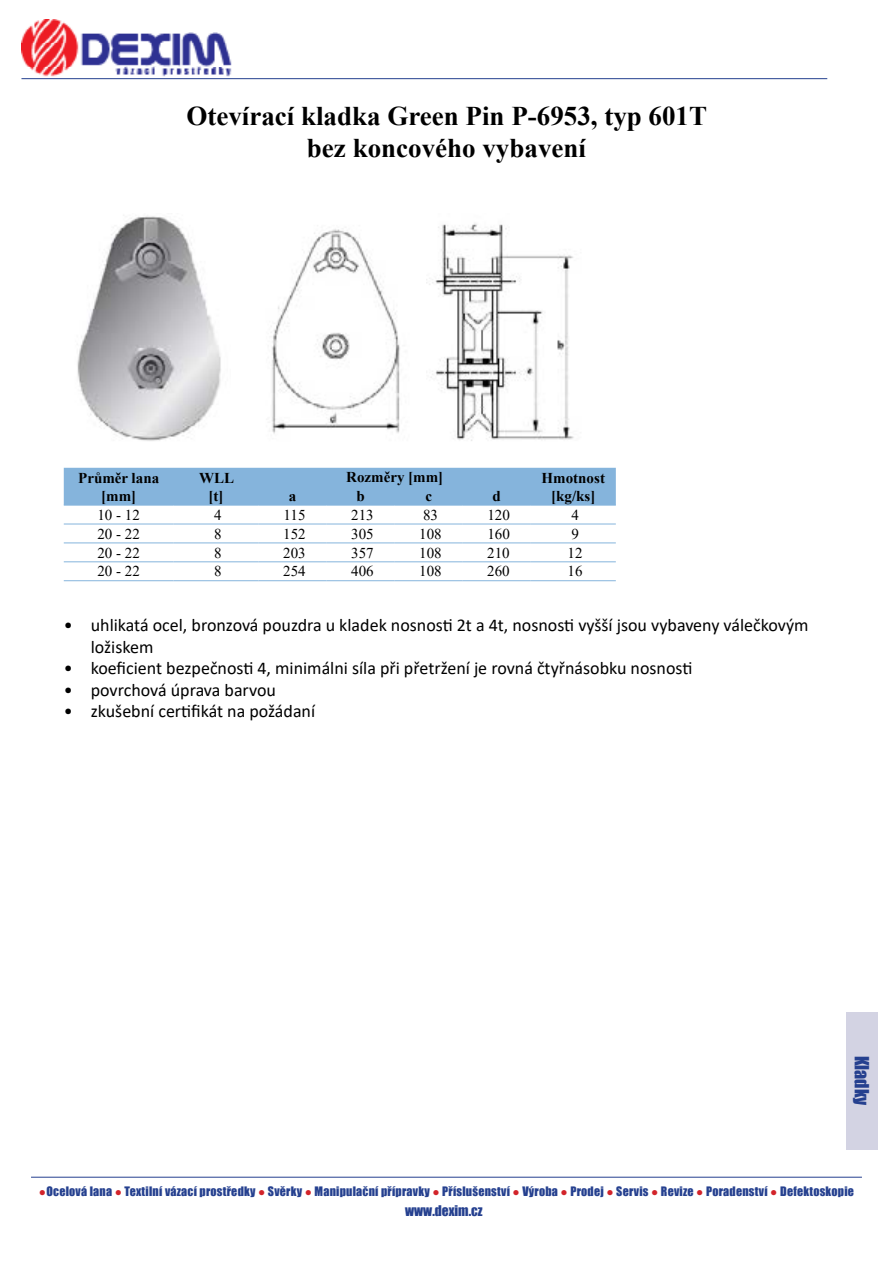
<style>
.page{position:relative;width:893px;height:1263px;background:#fff}
.page>*{position:absolute;margin:0;border:0;box-sizing:border-box;transform-origin:0 0}
.t1{font:700 27px/32.4px "Times New Roman";color:#000;text-align:center}
.t2{font:18px/21.6px "Calibri";color:#000}
.t3{font:18px "Impact";color:#25408f}
.t4{font:15px "Times New Roman";color:#000}
.t5{font:700 15px/18px "Times New Roman";color:#000;text-align:center}
.t6{font:13.5px "Impact";color:#25408f}
.t7{font:12px "Impact";letter-spacing:.02em;color:#25408f}
.s1{color:#d2232a}
</style>
<div class="page">
<img style="left:21px;top:19px;width:211px;height:58px">
<div style="left:846px;top:1012px;width:32px;height:137px;background:#d3d3e3"></div>
<hr style="left:21px;top:78px;width:806px;height:1px;background:#25408f">
<hr style="left:31px;top:1177px;width:831px;height:1px;background:#25408f">
<img style="left:77px;top:216px;width:144px;height:225px">
<img style="left:272px;top:229px;width:128px;height:205px">
<img style="left:426px;top:223px;width:148px;height:218px">
<div style="left:64px;top:468px;width:552px;height:37px;background:#85b4dc"></div>
<hr style="left:259px;top:486px;width:68px;height:1px;background:#85b4dc">
<hr style="left:327px;top:486px;width:68px;height:1px;background:#85b4dc">
<hr style="left:395px;top:486px;width:68px;height:1px;background:#85b4dc">
<hr style="left:463px;top:486px;width:68px;height:1px;background:#85b4dc">
<hr style="left:64px;top:505px;width:110px;height:1px;background:#85b4dc">
<hr style="left:174px;top:505px;width:85px;height:1px;background:#85b4dc">
<hr style="left:259px;top:505px;width:68px;height:1px;background:#85b4dc">
<hr style="left:327px;top:505px;width:68px;height:1px;background:#85b4dc">
<hr style="left:395px;top:505px;width:68px;height:1px;background:#85b4dc">
<hr style="left:463px;top:505px;width:68px;height:1px;background:#85b4dc">
<hr style="left:531px;top:505px;width:85px;height:1px;background:#85b4dc">
<hr style="left:64px;top:524px;width:110px;height:1px;background:#85b4dc">
<hr style="left:174px;top:524px;width:85px;height:1px;background:#85b4dc">
<hr style="left:259px;top:524px;width:68px;height:1px;background:#85b4dc">
<hr style="left:327px;top:524px;width:68px;height:1px;background:#85b4dc">
<hr style="left:395px;top:524px;width:68px;height:1px;background:#85b4dc">
<hr style="left:463px;top:524px;width:68px;height:1px;background:#85b4dc">
<hr style="left:531px;top:524px;width:85px;height:1px;background:#85b4dc">
<hr style="left:64px;top:542px;width:110px;height:1px;background:#85b4dc">
<hr style="left:174px;top:542px;width:85px;height:1px;background:#85b4dc">
<hr style="left:259px;top:542px;width:68px;height:1px;background:#85b4dc">
<hr style="left:327px;top:542px;width:68px;height:1px;background:#85b4dc">
<hr style="left:395px;top:542px;width:68px;height:1px;background:#85b4dc">
<hr style="left:463px;top:542px;width:68px;height:1px;background:#85b4dc">
<hr style="left:531px;top:542px;width:85px;height:1px;background:#85b4dc">
<hr style="left:64px;top:561px;width:110px;height:1px;background:#85b4dc">
<hr style="left:174px;top:561px;width:85px;height:1px;background:#85b4dc">
<hr style="left:259px;top:561px;width:68px;height:1px;background:#85b4dc">
<hr style="left:327px;top:561px;width:68px;height:1px;background:#85b4dc">
<hr style="left:395px;top:561px;width:68px;height:1px;background:#85b4dc">
<hr style="left:463px;top:561px;width:68px;height:1px;background:#85b4dc">
<hr style="left:531px;top:561px;width:85px;height:1px;background:#85b4dc">
<hr style="left:64px;top:580px;width:110px;height:1px;background:#85b4dc">
<hr style="left:174px;top:580px;width:85px;height:1px;background:#85b4dc">
<hr style="left:259px;top:580px;width:68px;height:1px;background:#85b4dc">
<hr style="left:327px;top:580px;width:68px;height:1px;background:#85b4dc">
<hr style="left:395px;top:580px;width:68px;height:1px;background:#85b4dc">
<hr style="left:463px;top:580px;width:68px;height:1px;background:#85b4dc">
<hr style="left:531px;top:580px;width:85px;height:1px;background:#85b4dc">
<h1 class="t1" style="left:186px;top:99px;width:522px">Otevírací kladka Green Pin P-6953, typ 601T bez koncového vybavení</h1>
<p class="t5" style="left:78px;top:468px;width:82px">Průměr lana [mm]</p>
<p class="t5" style="left:199px;top:468px;width:37px">WLL [t]</p>
<p class="t5" style="left:346px;top:468px;width:99px">Rozměry [mm]</p>
<p class="t5" style="left:542px;top:468px;width:65px">Hmotnost</p>
<p class="t5" style="left:289px;top:486px;width:9px">a</p>
<p class="t5" style="left:356px;top:486px;width:10px">b</p>
<p class="t5" style="left:425px;top:486px;width:8px">c</p>
<p class="t5" style="left:493px;top:486px;width:10px">d</p>
<p class="t5" style="left:551px;top:486px;width:46px">[kg/ks]</p>
<p class="t4" style="left:97px;top:504px;width:44px">10 - 12</p>
<p class="t4" style="left:214px;top:504px;width:9px">4</p>
<p class="t4" style="left:284px;top:504px;width:23px">115</p>
<p class="t4" style="left:351px;top:504px;width:24px">213</p>
<p class="t4" style="left:423px;top:504px;width:16px">83</p>
<p class="t4" style="left:487px;top:504px;width:24px">120</p>
<p class="t4" style="left:571px;top:504px;width:9px">4</p>
<p class="t4" style="left:97px;top:523px;width:44px">20 - 22</p>
<p class="t4" style="left:214px;top:523px;width:9px">8</p>
<p class="t4" style="left:283px;top:523px;width:24px">152</p>
<p class="t4" style="left:351px;top:523px;width:24px">305</p>
<p class="t4" style="left:419px;top:523px;width:24px">108</p>
<p class="t4" style="left:487px;top:523px;width:24px">160</p>
<p class="t4" style="left:571px;top:523px;width:9px">9</p>
<p class="t4" style="left:97px;top:542px;width:44px">20 - 22</p>
<p class="t4" style="left:214px;top:542px;width:9px">8</p>
<p class="t4" style="left:283px;top:542px;width:24px">203</p>
<p class="t4" style="left:351px;top:542px;width:24px">357</p>
<p class="t4" style="left:419px;top:542px;width:24px">108</p>
<p class="t4" style="left:487px;top:542px;width:24px">210</p>
<p class="t4" style="left:568px;top:542px;width:16px">12</p>
<p class="t4" style="left:97px;top:561px;width:44px">20 - 22</p>
<p class="t4" style="left:214px;top:561px;width:9px">8</p>
<p class="t4" style="left:283px;top:561px;width:24px">254</p>
<p class="t4" style="left:351px;top:561px;width:24px">406</p>
<p class="t4" style="left:419px;top:561px;width:24px">108</p>
<p class="t4" style="left:487px;top:561px;width:24px">260</p>
<p class="t4" style="left:568px;top:561px;width:16px">16</p>
<p class="t2" style="left:91px;top:614px;width:719px;text-indent:-27px">• uhlikatá ocel, bronzová pouzdra u kladek nosnosti 2t a 4t, nosnosti vyšší jsou vybaveny válečkovým ložiskem</p>
<p class="t2" style="left:64px;top:657px;width:630px">• koeficient bezpečnosti 4, minimálni síla při přetržení je rovná čtyřnásobku nosnosti</p>
<p class="t2" style="left:64px;top:678px;width:214px">• povrchová úprava barvou</p>
<p class="t2" style="left:64px;top:700px;width:253px">• zkušební certifikát na požádaní</p>
<p class="t3" style="left:876px;top:1056px;width:51px;rotate:90deg">Kladky</p>
<p class="t7" style="left:39px;top:1182px;width:817px"><span class="s1">●</span>Ocelová lana <span class="s1">●</span> Textilní vázací prostředky <span class="s1">●</span> Svěrky <span class="s1">●</span> Manipulační přípravky <span class="s1">●</span> Příslušenství <span class="s1">●</span> Výroba <span class="s1">●</span> Prodej <span class="s1">●</span> Servis <span class="s1">●</span> Revize <span class="s1">●</span> Poradenství <span class="s1">●</span> Defektoskopie</p>
<p class="t6" style="left:405px;top:1200px;width:79px">www.dexim.cz</p>
</div>
